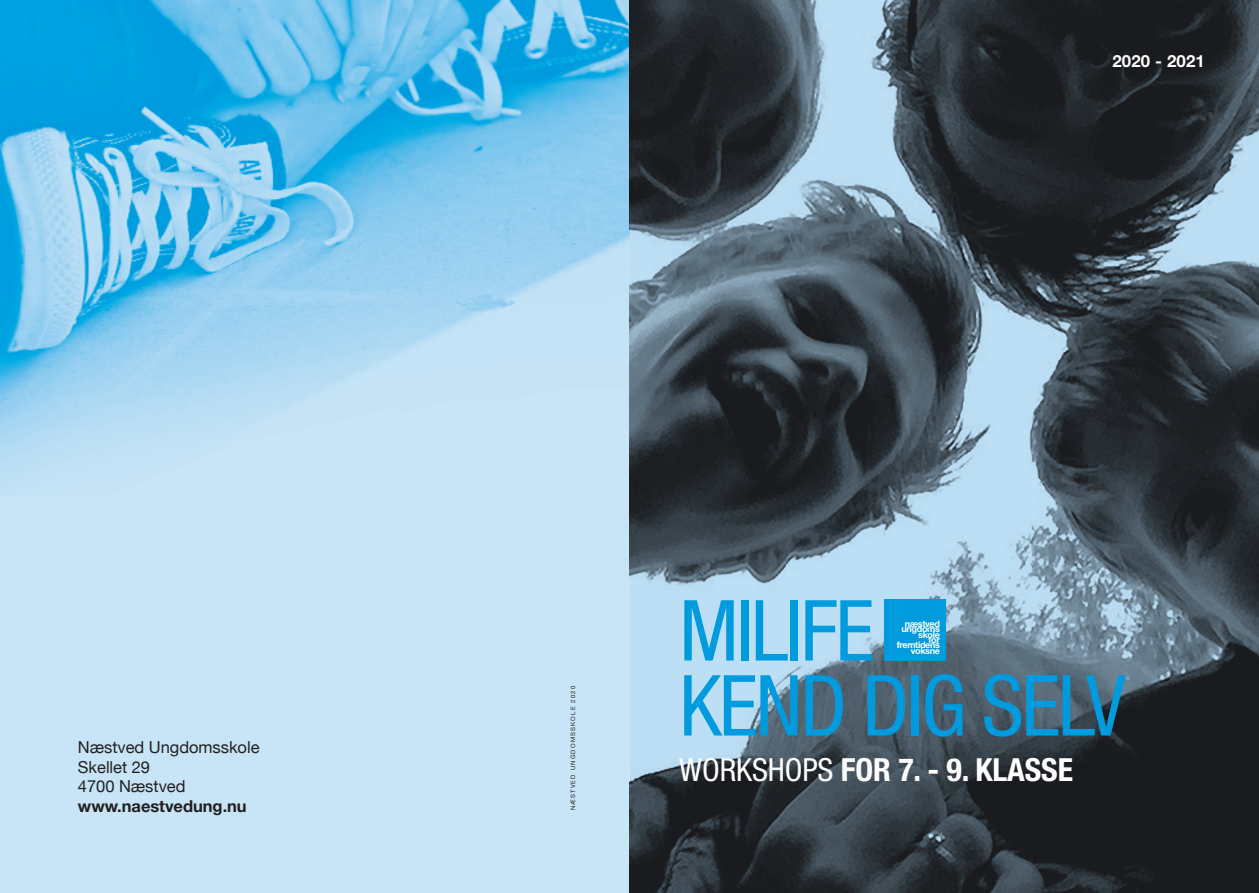
<style>
.page{position:relative;width:1259px;height:893px;background:#fff}
.page>*{position:absolute;margin:0;border:0;box-sizing:border-box;transform-origin:0 0}
.t1{font:condensed 84.3px "Helvetica Neue";letter-spacing:-.03em;color:#009bde}
.t2{font:700 condensed 31.8px "Helvetica Neue";letter-spacing:-.005em;color:#fff}
.t3{font:700 16.8px "Helvetica Neue";letter-spacing:.01em;color:#fff}
.t4{font:16.5px "Helvetica Neue";color:#231f20}
.t5{font:700 16.5px "Helvetica Neue";color:#231f20}
.t6{font:700 9.15px "Helvetica Neue";letter-spacing:-.04em;color:#fff}
.t7{font:6px "Helvetica Neue";letter-spacing:.2em;color:#231f20}
.s1{font-weight:400}
</style>
<div class="page">
<img style="left:0;top:0;width:1259px;height:893px">
<div style="left:884px;top:600px;width:61px;height:61px;background:#009bde"></div>
<p class="t4" style="left:78px;top:735px;width:183px">Næstved Ungdomsskole</p>
<p class="t4" style="left:78px;top:755px;width:74px">Skellet 29</p>
<p class="t4" style="left:78px;top:774px;width:109px">4700 Næstved</p>
<p class="t5" style="left:78px;top:796px;width:170px">www.naestvedung.nu</p>
<p class="t3" style="left:1112px;top:51px;width:94px">2020 - 2021</p>
<p class="t7" style="left:569px;top:810px;width:126px;rotate:-90deg">NÆSTVED UNGDOMSSKOLE 2020</p>
<p class="t1" style="left:679px;top:582px;width:197px">MILIFE</p>
<p class="t1" style="left:679px;top:657px;width:448px">KEND DIG SELV</p>
<p class="t2" style="left:679px;top:750px;width:395px"><span class="s1">WORKSHOPS</span> FOR 7. - 9. KLASSE</p>
<p class="t6" style="left:905px;top:618px;width:37px">næstved</p>
<p class="t6" style="left:901px;top:623px;width:40px">ungdoms</p>
<p class="t6" style="left:918px;top:629px;width:23px">skole</p>
<p class="t6" style="left:928px;top:634px;width:13px">for</p>
<p class="t6" style="left:897px;top:639px;width:45px">fremtidens</p>
<p class="t6" style="left:911px;top:645px;width:31px">voksne</p>
</div>
